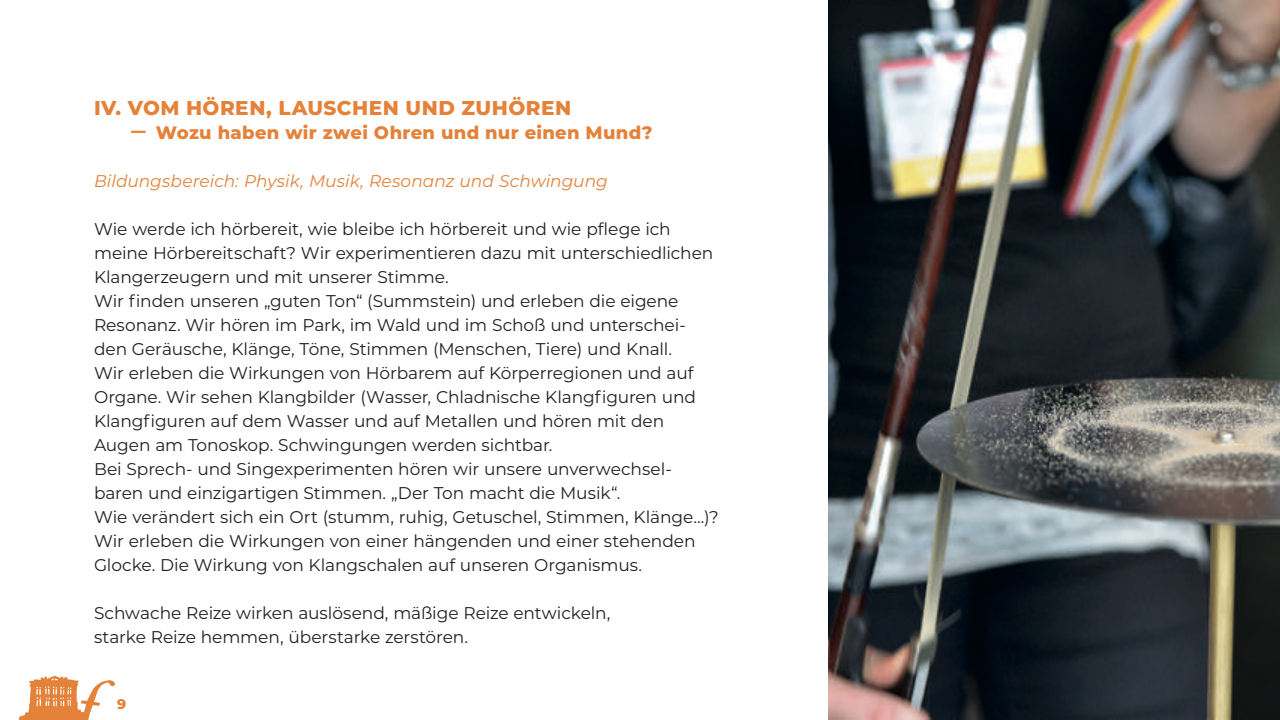
<style>
.page{position:relative;width:1280px;height:720px;background:#fff}
.page>*{position:absolute;margin:0;border:0;box-sizing:border-box;transform-origin:0 0}
.t1{font:800 20px "Montserrat";letter-spacing:.025em;color:#e5823a}
.t2{font:800 18px "Montserrat";letter-spacing:.015em;color:#e5823a}
.t3{font:17px/24px "Montserrat";letter-spacing:-.005em;color:#231f20}
.t4{font:italic 17px "Montserrat";color:#e5823a}
.t5{font:800 14px "Montserrat";color:#e5823a}
.s1{font-size:20px}
</style>
<div class="page">
<img style="left:18px;top:675px;width:97px;height:45px">
<img style="left:828px;top:0;width:452px;height:720px">
<p class="t1" style="left:94px;top:93px;width:479px">IV. VOM HÖREN, LAUSCHEN UND ZUHÖREN</p>
<p class="t2" style="left:130px;top:119px;width:524px"><span class="s1">̶</span> Wozu haben wir zwei Ohren und nur einen Mund?</p>
<p class="t4" style="left:94px;top:169px;width:515px">Bildungsbereich: Physik, Musik, Resonanz und Schwingung</p>
<p class="t3" style="left:94px;top:216px;width:626px">Wie werde ich hörbereit, wie bleibe ich hörbereit und wie pflege ich meine Hörbereitschaft? Wir experimentieren dazu mit unterschiedlichen Klangerzeugern und mit unserer Stimme.<br>Wir finden unseren „guten Ton“ (Summstein) und erleben die eigene Resonanz. Wir hören im Park, im Wald und im Schoß und unterschei&shy;den Geräusche, Klänge, Töne, Stimmen (Menschen, Tiere) und Knall.<br>Wir erleben die Wirkungen von Hörbarem auf Körperregionen und auf Organe. Wir sehen Klangbilder (Wasser, Chladnische Klangfiguren und Klangfiguren auf dem Wasser und auf Metallen und hören mit den Augen am Tonoskop. Schwingungen werden sichtbar.<br>Bei Sprech- und Singexperimenten hören wir unsere unverwechsel&shy;baren und einzigartigen Stimmen. „Der Ton macht die Musik“.<br>Wie verändert sich ein Ort (stumm, ruhig, Getuschel, Stimmen, Klänge...)?<br>Wir erleben die Wirkungen von einer hängenden und einer stehenden Glocke. Die Wirkung von Klangschalen auf unseren Organismus.</p>
<p class="t3" style="left:94px;top:601px;width:518px">Schwache Reize wirken auslösend, mäßige Reize entwickeln, starke Reize hemmen, überstarke zerstören.</p>
<p class="t5" style="left:117px;top:694px;width:11px">9</p>
</div>
